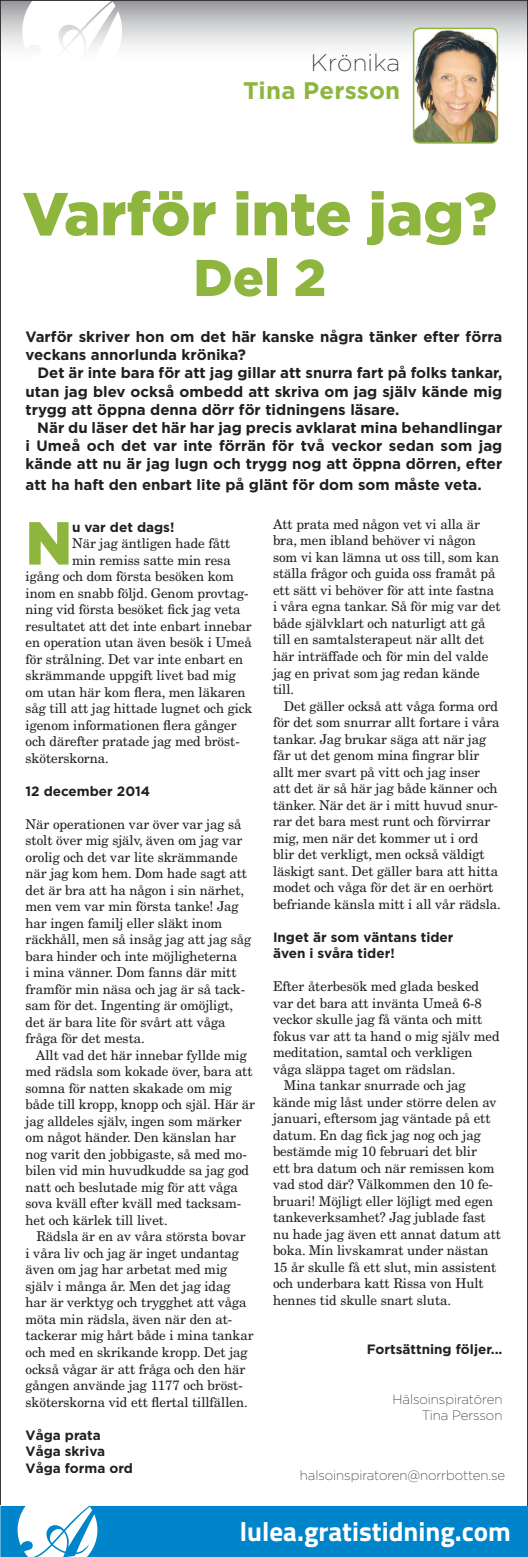
<style>
.page{position:relative;width:528px;height:1557px;background:#fff}
.page>*{position:absolute;margin:0;border:0;box-sizing:border-box;transform-origin:0 0}
.t1{font:900 60.6px "Gotham";color:#8eb63e}
.t2{font:900 51.6px "Gotham";color:#8eb63e}
.t3{font:700 27px "Titillium";color:#fff}
.t4{font:700 24px "Gotham";letter-spacing:.01em;color:#8eb63e}
.t5{font:200 24px "Gotham";letter-spacing:.01em;color:#231f20}
.t6{font:700 15px/18px "Gotham";color:#231f20;text-align:justify}
.t7{font:13.5px/16.5px "New Century Schlbk LT Std";letter-spacing:-.005em;color:#231f20}
.t8{font:700 13.5px/16.5px "Gotham";color:#231f20}
.t9{font:200 13.5px/16.5px "Gotham";letter-spacing:-.005em;color:#231f20;text-align:right}
</style>
<div class="page">
<svg style="left:2px;top:2px;width:523px;height:63px"></svg>
<svg style="left:0;top:1505px;width:527px;height:51px;background:#2193d0"></svg>
<img style="left:413px;top:28px;width:84px;height:115px">
<div style="left:412px;top:28px;width:85px;height:116px;border:2px solid #8eb63e;border-radius:6px"></div>
<h3 class="t5" style="left:311px;top:50px;width:91px">Krönika</h3>
<h3 class="t4" style="left:243px;top:76px;width:158px">Tina Persson</h3>
<h1 class="t1" style="left:23px;top:179px;width:475px">Varför inte jag?</h1>
<h2 class="t2" style="left:193px;top:248px;width:134px">Del 2</h2>
<p class="t6" style="left:26px;top:328px;width:478px">Varför skriver hon om det här kanske några tänker efter förra veckans annorlunda krönika?</p>
<p class="t6" style="left:26px;top:364px;width:478px;text-indent:12px">Det är inte bara för att jag gillar att snurra fart på folks tankar, utan jag blev också ombedd att skriva om jag själv kände mig trygg att öppna denna dörr för tidningens läsare.</p>
<p class="t6" style="left:26px;top:418px;width:478px;text-indent:12px">När du läser det här har jag precis avklarat mina behandlingar i Umeå och det var inte förrän för två veckor sedan som jag kände att nu är jag lugn och trygg nog att öppna dörren, efter</p>
<p class="t6" style="left:26px;top:475px;width:457px">att ha haft den enbart lite på glänt för dom som måste veta.</p>
<h1 class="t1" style="left:26px;top:508px;width:48px">N</h1>
<p class="t8" style="left:72px;top:518px;width:104px">u var det dags!</p>
<p class="t7" style="left:72px;top:535px;width:160px">När jag äntligen hade fått</p>
<p class="t7" style="left:72px;top:551px;width:160px">min remiss satte min resa</p>
<p class="t7" style="left:26px;top:568px;width:210px">igång och dom första besöken kom</p>
<p class="t7" style="left:26px;top:584px;width:224px">inom en snabb följd. Genom provtag-</p>
<p class="t7" style="left:26px;top:601px;width:216px">ning vid första besöket fick jag veta</p>
<p class="t7" style="left:26px;top:617px;width:227px">resultatet att det inte enbart innebar</p>
<p class="t7" style="left:26px;top:634px;width:227px">en operation utan även besök i Umeå</p>
<p class="t7" style="left:26px;top:650px;width:219px">för strålning. Det var inte enbart en</p>
<p class="t7" style="left:26px;top:667px;width:212px">skrämmande uppgift livet bad mig</p>
<p class="t7" style="left:26px;top:683px;width:221px">om utan här kom flera, men läkaren</p>
<p class="t7" style="left:26px;top:700px;width:228px">såg till att jag hittade lugnet och gick</p>
<p class="t7" style="left:26px;top:716px;width:212px">igenom informationen flera gånger</p>
<p class="t7" style="left:26px;top:733px;width:215px">och därefter pratade jag med bröst-</p>
<p class="t7" style="left:26px;top:749px;width:85px">sköterskorna.</p>
<p class="t8" style="left:26px;top:782px;width:126px">12 december 2014</p>
<p class="t7" style="left:26px;top:815px;width:227px">När operationen var över var jag så stolt över mig själv, även om jag var orolig och det var lite skrämmande när jag kom hem. Dom hade sagt att det är bra att ha någon i sin närhet, men vem var min första tanke! Jag har ingen familj eller släkt inom räckhåll, men så insåg jag att jag såg bara hinder och inte möjligheterna<br>i mina vänner. Dom fanns där mitt framför min näsa och jag är så tack&shy;sam för det. Ingenting är omöjligt, det är bara lite för svårt att våga fråga för det mesta.</p>
<p class="t7" style="left:26px;top:1046px;width:231px;text-indent:10px">Allt vad det här innebar fyllde mig med rädsla som kokade över, bara att somna för natten skakade om mig både till kropp, knopp och själ. Här är jag alldeles själv, ingen som märker om något händer. Den känslan har nog varit den jobbigaste, så med mo&shy;bilen vid min huvudkudde sa jag god natt och beslutade mig för att våga sova kväll efter kväll med tacksam&shy;het och kärlek till livet.</p>
<p class="t7" style="left:26px;top:1228px;width:229px;text-indent:11px">Rädsla är en av våra största bovar<br>i våra liv och jag är inget undantag även om jag har arbetat med mig själv i många år. Men det jag idag har är verktyg och trygghet att våga möta min rädsla, även när den at&shy;tackerar mig hårt både i mina tankar och med en skrikande kropp. Det jag också vågar är att fråga och den här gången använde jag 1177 och bröst&shy;sköterskorna vid ett flertal tillfällen.</p>
<p class="t8" style="left:26px;top:1425px;width:109px">Våga prata<br>Våga skriva<br>Våga forma ord</p>
<p class="t7" style="left:273px;top:516px;width:229px">Att prata med någon vet vi alla är bra, men ibland behöver vi någon som vi kan lämna ut oss till, som kan ställa frågor och guida oss framåt på ett sätt vi behöver för att inte fastna i våra egna tankar. Så för mig var det både självklart och naturligt att gå till en samtalsterapeut när allt det här inträffade och för min del valde jag en privat som jag redan kände till.</p>
<p class="t7" style="left:273px;top:697px;width:229px;text-indent:11px">Det gäller också att våga forma ord för det som snurrar allt fortare i våra tankar. Jag brukar säga att när jag får ut det genom mina fingrar blir allt mer svart på vitt och jag inser att det är så här jag både känner och tänker. När det är i mitt huvud snur&shy;rar det bara mest runt och förvirrar mig, men när det kommer ut i ord blir det verkligt, men också väldigt läskigt sant. Det gäller bara att hitta modet och våga för det är en oerhört befriande känsla mitt i all vår rädsla.</p>
<p class="t8" style="left:273px;top:928px;width:182px">Inget är som väntans tider även i svåra tider!</p>
<p class="t7" style="left:273px;top:978px;width:207px">Efter återbesök med glada besked</p>
<p class="t7" style="left:273px;top:994px;width:210px">var det bara att invänta Umeå 6-8</p>
<p class="t7" style="left:273px;top:1011px;width:210px">veckor skulle jag få vänta och mitt</p>
<p class="t7" style="left:273px;top:1027px;width:228px">fokus var att ta hand o mig själv med</p>
<p class="t7" style="left:273px;top:1044px;width:201px">meditation, samtal och verkligen</p>
<p class="t7" style="left:273px;top:1060px;width:184px">våga släppa taget om rädslan.</p>
<p class="t7" style="left:283px;top:1077px;width:183px">Mina tankar snurrade och jag</p>
<p class="t7" style="left:273px;top:1093px;width:225px">kände mig låst under större delen av</p>
<p class="t7" style="left:273px;top:1110px;width:219px">januari, eftersom jag väntade på ett</p>
<p class="t7" style="left:273px;top:1126px;width:209px">datum. En dag fick jag nog och jag</p>
<p class="t7" style="left:273px;top:1143px;width:205px">bestämde mig 10 februari det blir</p>
<p class="t7" style="left:273px;top:1159px;width:223px">ett bra datum och när remissen kom</p>
<p class="t7" style="left:273px;top:1176px;width:221px">vad stod där? Välkommen den 10 fe-</p>
<p class="t7" style="left:273px;top:1192px;width:221px">bruari! Möjligt eller löjligt med egen</p>
<p class="t7" style="left:273px;top:1209px;width:214px">tankeverksamhet? Jag jublade fast</p>
<p class="t7" style="left:273px;top:1225px;width:229px">nu hade jag även ett annat datum att</p>
<p class="t7" style="left:273px;top:1242px;width:217px">boka. Min livskamrat under nästan</p>
<p class="t7" style="left:273px;top:1258px;width:224px">15 år skulle få ett slut, min assistent</p>
<p class="t7" style="left:273px;top:1275px;width:212px">och underbara katt Rissa von Hult</p>
<p class="t7" style="left:273px;top:1291px;width:179px">hennes tid skulle snart sluta.</p>
<p class="t8" style="left:366px;top:1340px;width:137px">Fortsättning följer...</p>
<p class="t9" style="left:392px;top:1390px;width:111px">Hälsoinspiratören<br>Tina Persson</p>
<p class="t9" style="left:299px;top:1467px;width:207px">halsoinspiratoren@norrbotten.se</p>
<h3 class="t3" style="left:240px;top:1510px;width:272px">lulea.gratistidning.com</h3>
</div>
